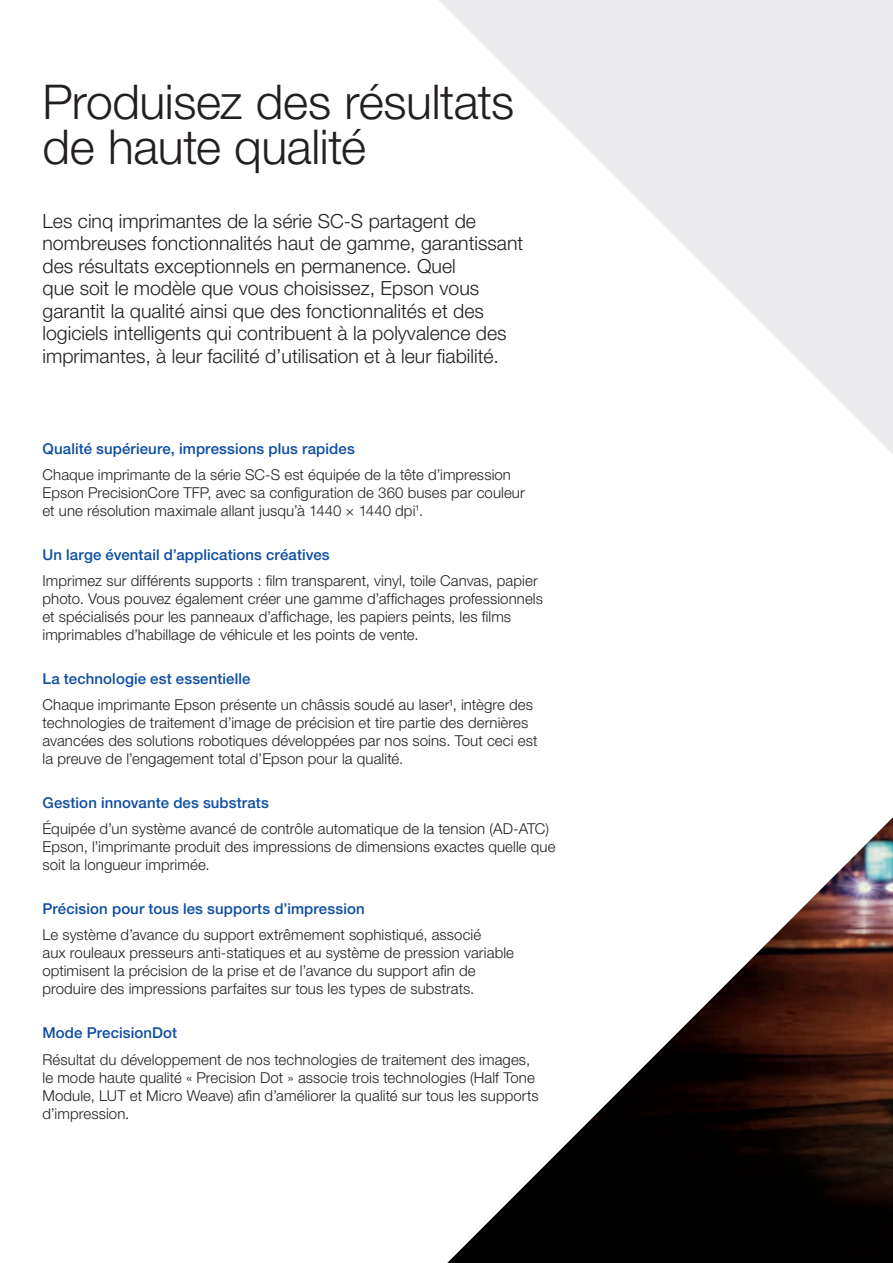
<style>
.page{position:relative;width:893px;height:1263px;background:#fff}
.page>*{position:absolute;margin:0;border:0;box-sizing:border-box;transform-origin:0 0}
.t1{font:300 48px/45px "Helvetica Neue LT Pro";letter-spacing:-.01em;color:#231f20}
.t2{font:300 19.5px/22.5px "Helvetica Neue LT Pro";color:#231f20}
.t3{font:300 15px/18px "Helvetica Neue LT Pro";letter-spacing:.005em;color:#231f20}
.t4{font:500 15px "Helvetica Neue LT Pro";letter-spacing:.005em;color:#0d4da1}
</style>
<div class="page">
<svg style="left:439px;top:0;width:454px;height:454px;fill:#ededee"></svg>
<img style="left:447px;top:817px;width:446px;height:446px">
<h1 class="t1" style="left:43px;top:79px;width:473px">Produisez des résultats de haute qualité</h1>
<p class="t2" style="left:43px;top:209px;width:482px">Les cinq imprimantes de la série SC-S partagent de nombreuses fonctionnalités haut de gamme, garantissant des résultats exceptionnels en permanence. Quel<br>que soit le modèle que vous choisissez, Epson vous garantit la qualité ainsi que des fonctionnalités et des logiciels intelligents qui contribuent à la polyvalence des imprimantes, à leur facilité d’utilisation et à leur fiabilité.</p>
<p class="t4" style="left:43px;top:439px;width:314px">Qualité supérieure, impressions plus rapides</p>
<p class="t3" style="left:43px;top:466px;width:484px">Chaque imprimante de la série SC-S est équipée de la tête d’impression<br>Epson PrecisionCore TFP, avec sa configuration de 360 buses par couleur et une résolution maximale allant jusqu’à 1440 × 1440 dpi<sup>1</sup>.</p>
<p class="t4" style="left:43px;top:546px;width:289px">Un large éventail d’applications créatives</p>
<p class="t3" style="left:43px;top:572px;width:502px">Imprimez sur différents supports : film transparent, vinyl, toile Canvas, papier photo. Vous pouvez également créer une gamme d’affichages professionnels et spécialisés pour les panneaux d’affichage, les papiers peints, les films imprimables d’habillage de véhicule et les points de vente.</p>
<p class="t4" style="left:43px;top:670px;width:209px">La technologie est essentielle</p>
<p class="t3" style="left:43px;top:696px;width:496px">Chaque imprimante Epson présente un châssis soudé au laser¹, intègre des technologies de traitement d’image de précision et tire partie des dernières avancées des solutions robotiques développées par nos soins. Tout ceci est la preuve de l’engagement total d’Epson pour la qualité.</p>
<p class="t4" style="left:43px;top:794px;width:228px">Gestion innovante des substrats</p>
<p class="t3" style="left:43px;top:820px;width:515px">Équipée d’un système avancé de contrôle automatique de la tension (AD-ATC)<br>Epson, l’imprimante produit des impressions de dimensions exactes quelle que soit la longueur imprimée.</p>
<p class="t4" style="left:43px;top:900px;width:324px">Précision pour tous les supports d’impression</p>
<p class="t3" style="left:43px;top:926px;width:473px">Le système d’avance du support extrêmement sophistiqué, associé<br>aux rouleaux presseurs anti-statiques et au système de pression variable optimisent la précision de la prise et de l’avance du support afin de produire des impressions parfaites sur tous les types de substrats.</p>
<p class="t4" style="left:43px;top:1024px;width:136px">Mode PrecisionDot</p>
<p class="t3" style="left:43px;top:1050px;width:498px">Résultat du développement de nos technologies de traitement des images, le mode haute qualité « Precision Dot » associe trois technologies (Half Tone Module, LUT et Micro Weave) afin d’améliorer la qualité sur tous les supports d’impression.</p>
</div>
